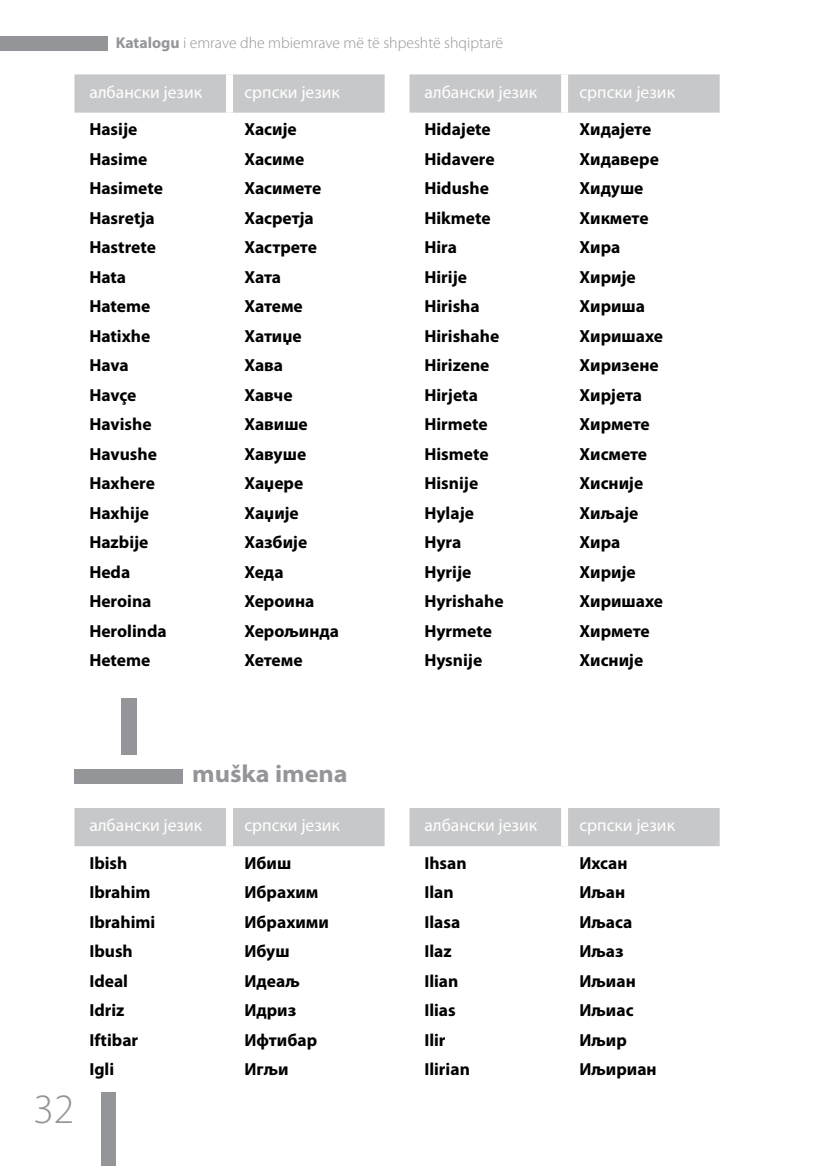
<style>
.page{position:relative;width:819px;height:1166px;background:#fff}
.page>*{position:absolute;margin:0;border:0;box-sizing:border-box;transform-origin:0 0}
.t1{font:900 semi-expanded 84px "Myriad Pro";color:#939598}
.t2{font:300 42px "Myriad Pro";color:#939598}
.t3{font:700 semi-expanded 24.5px "Myriad Pro";color:#939598}
.t4{font:700 17.5px "Myriad Pro";color:#000}
.t5{font:17.5px "Myriad Pro";color:#fff}
.t6{font:300 15.75px "Myriad Pro";color:#939598}
.s1{font-weight:700}
</style>
<div class="page">
<div style="left:0;top:36px;width:107px;height:14px;background:#939598"></div>
<div style="left:102px;top:1092px;width:14px;height:74px;background:#939598"></div>
<div style="left:74px;top:74px;width:310px;height:39px;background:#c7c8ca"></div>
<div style="left:226px;top:74px;width:7px;height:39px;background:#fff"></div>
<div style="left:409px;top:74px;width:310px;height:39px;background:#c7c8ca"></div>
<div style="left:561px;top:74px;width:7px;height:39px;background:#fff"></div>
<div style="left:74px;top:808px;width:310px;height:38px;background:#c7c8ca"></div>
<div style="left:226px;top:808px;width:7px;height:38px;background:#fff"></div>
<div style="left:409px;top:808px;width:310px;height:38px;background:#c7c8ca"></div>
<div style="left:561px;top:808px;width:7px;height:38px;background:#fff"></div>
<div style="left:74px;top:769px;width:108px;height:14px;background:#939598"></div>
<h2 class="t2" style="left:33px;top:1086px;width:42px">32</h2>
<p class="t6" style="left:116px;top:34px;width:389px"><span class="s1">Katalogu</span> i emrave dhe mbiemrave më të shpeshtë shqiptarë</p>
<p class="t5" style="left:89px;top:82px;width:114px">албански језик</p>
<p class="t5" style="left:244px;top:82px;width:97px">српски језик</p>
<p class="t4" style="left:89px;top:119px;width:50px">Hasije</p>
<p class="t4" style="left:244px;top:119px;width:54px">Хасије</p>
<p class="t4" style="left:89px;top:149px;width:59px">Hasime</p>
<p class="t4" style="left:244px;top:149px;width:61px">Хасиме</p>
<p class="t4" style="left:89px;top:178px;width:75px">Hasimete</p>
<p class="t4" style="left:244px;top:178px;width:78px">Хасимете</p>
<p class="t4" style="left:89px;top:208px;width:67px">Hasretja</p>
<p class="t4" style="left:244px;top:208px;width:71px">Хасретја</p>
<p class="t4" style="left:89px;top:237px;width:68px">Hastrete</p>
<p class="t4" style="left:244px;top:237px;width:74px">Хастрете</p>
<p class="t4" style="left:89px;top:267px;width:38px">Hata</p>
<p class="t4" style="left:244px;top:267px;width:38px">Хата</p>
<p class="t4" style="left:89px;top:296px;width:63px">Hateme</p>
<p class="t4" style="left:244px;top:296px;width:60px">Хатеме</p>
<p class="t4" style="left:89px;top:326px;width:62px">Hatixhe</p>
<p class="t4" style="left:244px;top:326px;width:59px">Хатиџе</p>
<p class="t4" style="left:89px;top:355px;width:41px">Hava</p>
<p class="t4" style="left:244px;top:355px;width:40px">Хава</p>
<p class="t4" style="left:89px;top:385px;width:49px">Havçe</p>
<p class="t4" style="left:244px;top:385px;width:50px">Хавче</p>
<p class="t4" style="left:89px;top:414px;width:64px">Havishe</p>
<p class="t4" style="left:244px;top:414px;width:65px">Хавише</p>
<p class="t4" style="left:89px;top:444px;width:69px">Havushe</p>
<p class="t4" style="left:244px;top:444px;width:63px">Хавуше</p>
<p class="t4" style="left:89px;top:473px;width:67px">Haxhere</p>
<p class="t4" style="left:244px;top:473px;width:60px">Хаџере</p>
<p class="t4" style="left:89px;top:503px;width:61px">Haxhije</p>
<p class="t4" style="left:244px;top:503px;width:56px">Хаџије</p>
<p class="t4" style="left:89px;top:532px;width:61px">Hazbije</p>
<p class="t4" style="left:244px;top:532px;width:64px">Хазбије</p>
<p class="t4" style="left:89px;top:562px;width:42px">Heda</p>
<p class="t4" style="left:244px;top:562px;width:41px">Хеда</p>
<p class="t4" style="left:89px;top:591px;width:64px">Heroina</p>
<p class="t4" style="left:244px;top:591px;width:71px">Хероина</p>
<p class="t4" style="left:89px;top:621px;width:79px">Herolinda</p>
<p class="t4" style="left:244px;top:621px;width:96px">Херољинда</p>
<p class="t4" style="left:89px;top:650px;width:63px">Heteme</p>
<p class="t4" style="left:244px;top:650px;width:60px">Хетеме</p>
<p class="t1" style="left:116px;top:678px;width:28px">I</p>
<p class="t3" style="left:192px;top:760px;width:157px">muška imena</p>
<p class="t5" style="left:89px;top:816px;width:114px">албански језик</p>
<p class="t5" style="left:244px;top:816px;width:97px">српски језик</p>
<p class="t4" style="left:89px;top:853px;width:40px">Ibish</p>
<p class="t4" style="left:244px;top:853px;width:48px">Ибиш</p>
<p class="t4" style="left:89px;top:882px;width:63px">Ibrahim</p>
<p class="t4" style="left:244px;top:882px;width:75px">Ибрахим</p>
<p class="t4" style="left:89px;top:912px;width:68px">Ibrahimi</p>
<p class="t4" style="left:244px;top:912px;width:86px">Ибрахими</p>
<p class="t4" style="left:89px;top:941px;width:45px">Ibush</p>
<p class="t4" style="left:244px;top:941px;width:47px">Ибуш</p>
<p class="t4" style="left:89px;top:971px;width:40px">Ideal</p>
<p class="t4" style="left:244px;top:971px;width:57px">Идеаљ</p>
<p class="t4" style="left:89px;top:1000px;width:37px">Idriz</p>
<p class="t4" style="left:244px;top:1000px;width:53px">Идриз</p>
<p class="t4" style="left:89px;top:1030px;width:50px">Iftibar</p>
<p class="t4" style="left:244px;top:1030px;width:74px">Ифтибар</p>
<p class="t4" style="left:89px;top:1059px;width:26px">Igli</p>
<p class="t4" style="left:244px;top:1059px;width:46px">Игљи</p>
<p class="t5" style="left:424px;top:82px;width:114px">албански језик</p>
<p class="t5" style="left:579px;top:82px;width:97px">српски језик</p>
<p class="t4" style="left:424px;top:119px;width:68px">Hidajete</p>
<p class="t4" style="left:579px;top:119px;width:73px">Хидајете</p>
<p class="t4" style="left:424px;top:149px;width:72px">Hidavere</p>
<p class="t4" style="left:579px;top:149px;width:81px">Хидавере</p>
<p class="t4" style="left:424px;top:178px;width:66px">Hidushe</p>
<p class="t4" style="left:579px;top:178px;width:65px">Хидуше</p>
<p class="t4" style="left:424px;top:208px;width:68px">Hikmete</p>
<p class="t4" style="left:579px;top:208px;width:71px">Хикмете</p>
<p class="t4" style="left:424px;top:237px;width:34px">Hira</p>
<p class="t4" style="left:579px;top:237px;width:42px">Хира</p>
<p class="t4" style="left:424px;top:267px;width:44px">Hirije</p>
<p class="t4" style="left:579px;top:267px;width:58px">Хирије</p>
<p class="t4" style="left:424px;top:296px;width:57px">Hirisha</p>
<p class="t4" style="left:579px;top:296px;width:67px">Хириша</p>
<p class="t4" style="left:424px;top:326px;width:76px">Hirishahe</p>
<p class="t4" style="left:579px;top:326px;width:85px">Хиришахе</p>
<p class="t4" style="left:424px;top:355px;width:67px">Hirizene</p>
<p class="t4" style="left:579px;top:355px;width:81px">Хиризене</p>
<p class="t4" style="left:424px;top:385px;width:55px">Hirjeta</p>
<p class="t4" style="left:579px;top:385px;width:64px">Хирјета</p>
<p class="t4" style="left:424px;top:414px;width:65px">Hirmete</p>
<p class="t4" style="left:579px;top:414px;width:72px">Хирмете</p>
<p class="t4" style="left:424px;top:444px;width:66px">Hismete</p>
<p class="t4" style="left:579px;top:444px;width:69px">Хисмете</p>
<p class="t4" style="left:424px;top:473px;width:55px">Hisnije</p>
<p class="t4" style="left:579px;top:473px;width:65px">Хисније</p>
<p class="t4" style="left:424px;top:503px;width:51px">Hylaje</p>
<p class="t4" style="left:579px;top:503px;width:60px">Хиљаје</p>
<p class="t4" style="left:424px;top:532px;width:38px">Hyra</p>
<p class="t4" style="left:579px;top:532px;width:42px">Хира</p>
<p class="t4" style="left:424px;top:562px;width:48px">Hyrije</p>
<p class="t4" style="left:579px;top:562px;width:58px">Хирије</p>
<p class="t4" style="left:424px;top:591px;width:81px">Hyrishahe</p>
<p class="t4" style="left:579px;top:591px;width:85px">Хиришахе</p>
<p class="t4" style="left:424px;top:621px;width:69px">Hyrmete</p>
<p class="t4" style="left:579px;top:621px;width:72px">Хирмете</p>
<p class="t4" style="left:424px;top:650px;width:59px">Hysnije</p>
<p class="t4" style="left:579px;top:650px;width:65px">Хисније</p>
<p class="t5" style="left:424px;top:816px;width:114px">албански језик</p>
<p class="t5" style="left:579px;top:816px;width:97px">српски језик</p>
<p class="t4" style="left:424px;top:853px;width:44px">Ihsan</p>
<p class="t4" style="left:579px;top:853px;width:50px">Ихсан</p>
<p class="t4" style="left:424px;top:882px;width:31px">Ilan</p>
<p class="t4" style="left:579px;top:882px;width:47px">Иљан</p>
<p class="t4" style="left:424px;top:912px;width:37px">Ilasa</p>
<p class="t4" style="left:579px;top:912px;width:54px">Иљаса</p>
<p class="t4" style="left:424px;top:941px;width:29px">Ilaz</p>
<p class="t4" style="left:579px;top:941px;width:46px">Иљаз</p>
<p class="t4" style="left:424px;top:971px;width:36px">Ilian</p>
<p class="t4" style="left:579px;top:971px;width:58px">Иљиан</p>
<p class="t4" style="left:424px;top:1000px;width:33px">Ilias</p>
<p class="t4" style="left:579px;top:1000px;width:56px">Иљиас</p>
<p class="t4" style="left:424px;top:1030px;width:23px">Ilir</p>
<p class="t4" style="left:579px;top:1030px;width:49px">Иљир</p>
<p class="t4" style="left:424px;top:1059px;width:47px">Ilirian</p>
<p class="t4" style="left:579px;top:1059px;width:79px">Иљириан</p>
</div>
